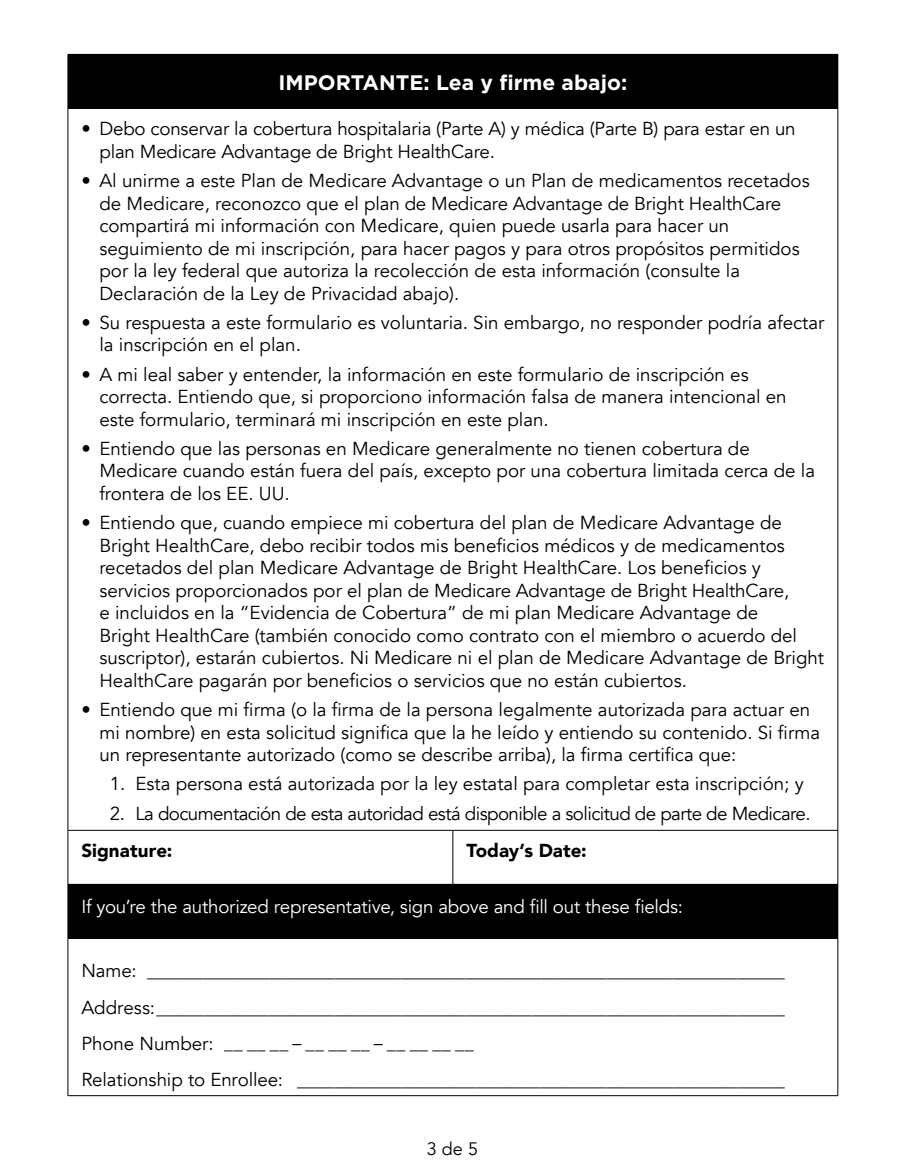
<style>
.page{position:relative;width:905px;height:1175px;background:#fff}
.page>*{position:absolute;margin:0;border:0;box-sizing:border-box;transform-origin:0 0}
.t1{font:700 21px "Gotham";color:#fff}
.t2{font:18.75px/22.5px "Avenir";color:#000}
.t3{font:18.75px "Avenir";letter-spacing:-.03em;color:#000}
.t4{font:18.75px "Avenir";letter-spacing:-.01em;color:#fff}
.t5{font:900 18.75px "Avenir";color:#000}
.t6{font:18px "Avenir";color:#000}
</style>
<div class="page">
<div style="left:68px;top:54px;width:769px;height:54px;background:#000"></div>
<div style="left:68px;top:884px;width:769px;height:54px;background:#000"></div>
<hr style="left:453px;top:54px;width:385px;height:1px;background:#000">
<hr style="left:837px;top:55px;width:1px;height:53px;background:#000">
<hr style="left:68px;top:108px;width:385px;height:1px;background:#000">
<hr style="left:68px;top:109px;width:1px;height:721px;background:#000">
<hr style="left:453px;top:108px;width:385px;height:1px;background:#000">
<hr style="left:837px;top:109px;width:1px;height:721px;background:#000">
<hr style="left:68px;top:830px;width:385px;height:1px;background:#000">
<hr style="left:68px;top:830px;width:1px;height:54px;background:#000">
<hr style="left:453px;top:830px;width:385px;height:1px;background:#000">
<hr style="left:452px;top:830px;width:1px;height:54px;background:#000">
<hr style="left:837px;top:830px;width:1px;height:54px;background:#000">
<hr style="left:837px;top:884px;width:1px;height:54px;background:#000">
<hr style="left:68px;top:938px;width:385px;height:1px;background:#000">
<hr style="left:68px;top:938px;width:1px;height:157px;background:#000">
<hr style="left:453px;top:938px;width:385px;height:1px;background:#000">
<hr style="left:837px;top:938px;width:1px;height:157px;background:#000">
<hr style="left:68px;top:1095px;width:385px;height:1px;background:#000">
<hr style="left:453px;top:1095px;width:385px;height:1px;background:#000">
<h3 class="t1" style="left:278px;top:69px;width:350px">IMPORTANTE: Lea y firme abajo:</h3>
<p class="t2" style="left:99px;top:118px;width:697px;text-indent:-18px">• Debo conservar la cobertura hospitalaria (Parte A) y médica (Parte B) para estar en un plan Medicare Advantage de Bright HealthCare.</p>
<p class="t2" style="left:99px;top:170px;width:711px;text-indent:-18px">• Al unirme a este Plan de Medicare Advantage o un Plan de medicamentos recetados de Medicare, reconozco que el plan de Medicare Advantage de Bright HealthCare compartirá mi información con Medicare, quien puede usarla para hacer un seguimiento de mi inscripción, para hacer pagos y para otros propósitos permitidos por la ley federal que autoriza la recolección de esta información (consulte la Declaración de la Ley de Privacidad abajo).</p>
<p class="t2" style="left:99px;top:311px;width:726px;text-indent:-18px">• Su respuesta a este formulario es voluntaria. Sin embargo, no responder podría afectar la inscripción en el plan.</p>
<p class="t2" style="left:99px;top:363px;width:688px;text-indent:-18px">• A mi leal saber y entender, la información en este formulario de inscripción es correcta. Entiendo que, si proporciono información falsa de manera intencional en este formulario, terminará mi inscripción en este plan.</p>
<p class="t2" style="left:99px;top:437px;width:717px;text-indent:-18px">• Entiendo que las personas en Medicare generalmente no tienen cobertura de<br>Medicare cuando están fuera del país, excepto por una cobertura limitada cerca de la frontera de los EE. UU.</p>
<p class="t2" style="left:99px;top:512px;width:726px;text-indent:-18px">• Entiendo que, cuando empiece mi cobertura del plan de Medicare Advantage de Bright HealthCare, debo recibir todos mis beneficios médicos y de medicamentos recetados del plan Medicare Advantage de Bright HealthCare. Los beneficios y servicios proporcionados por el plan de Medicare Advantage de Bright HealthCare,<br>e incluidos en la “Evidencia de Cobertura” de mi plan Medicare Advantage de<br>Bright HealthCare (también conocido como contrato con el miembro o acuerdo del suscriptor), estarán cubiertos. Ni Medicare ni el plan de Medicare Advantage de Bright HealthCare pagarán por beneficios o servicios que no están cubiertos.</p>
<p class="t2" style="left:99px;top:698px;width:722px;text-indent:-18px">• Entiendo que mi firma (o la firma de la persona legalmente autorizada para actuar en mi nombre) en esta solicitud significa que la he leído y entiendo su contenido. Si firma un representante autorizado (como se describe arriba), la firma certifica que:</p>
<p class="t2" style="left:110px;top:773px;width:695px">1. Esta persona está autorizada por la ley estatal para completar esta inscripción; y</p>
<p class="t3" style="left:110px;top:802px;width:702px">2. La documentación de esta autoridad está disponible a solicitud de parte de Medicare.</p>
<p class="t5" style="left:81px;top:834px;width:93px">Signature:</p>
<p class="t5" style="left:466px;top:834px;width:122px">Today’s Date:</p>
<h4 class="t4" style="left:81px;top:895px;width:603px">If you’re the authorized representative, sign above and fill out these fields:</h4>
<p class="t2" style="left:81px;top:959px;width:705px">Name: ____________________________________________________________________</p>
<p class="t2" style="left:81px;top:997px;width:705px">Address:___________________________________________________________________</p>
<p class="t2" style="left:81px;top:1031px;width:394px">Phone Number: __ __ __ – __ __ __ – __ __ __ __</p>
<p class="t2" style="left:81px;top:1069px;width:705px">Relationship to Enrollee: ____________________________________________________</p>
<p class="t6" style="left:427px;top:1137px;width:53px">3 de 5</p>
</div>
